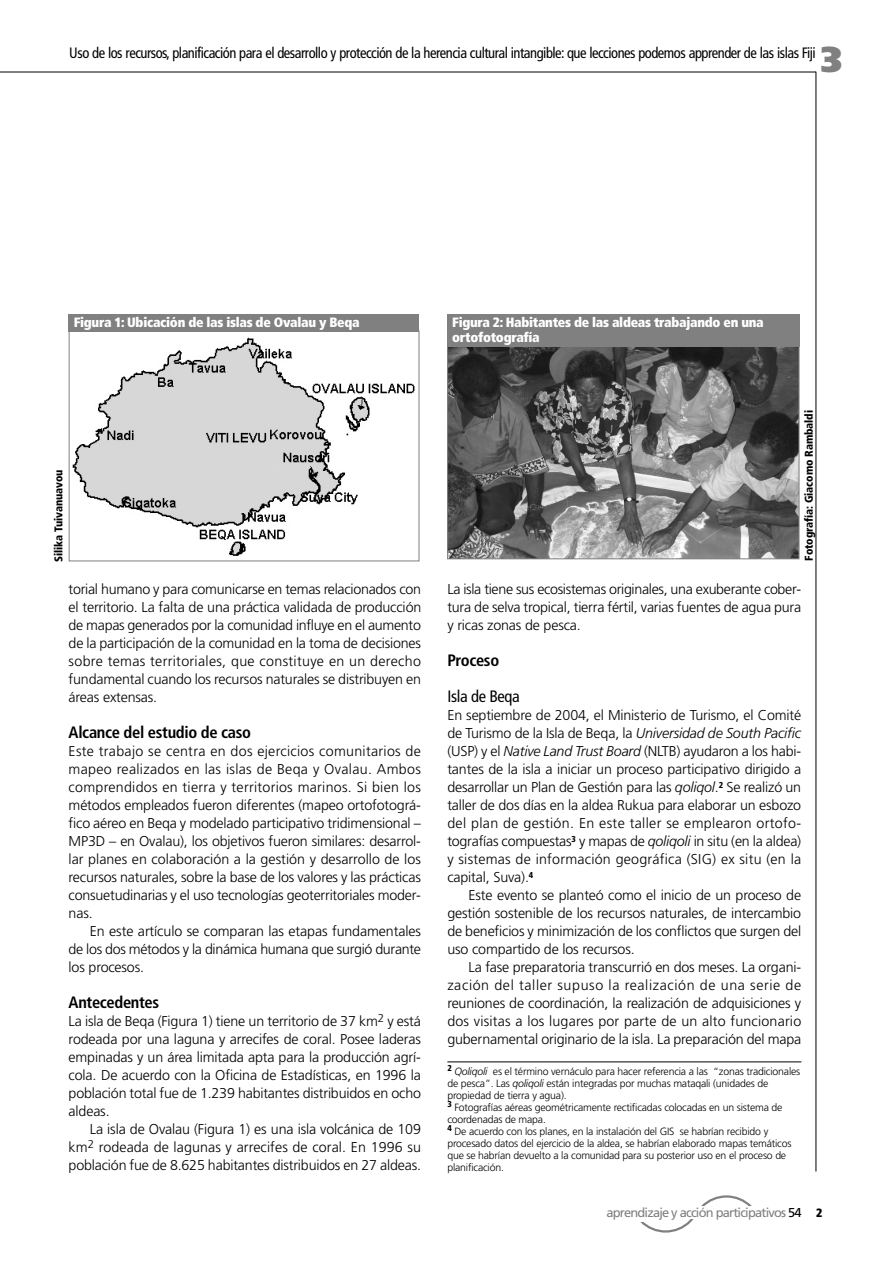
<style>
.page{position:relative;width:893px;height:1263px;background:#fff}
.page>*{position:absolute;margin:0;border:0;box-sizing:border-box;transform-origin:0 0}
.t1{font:900 36px "Frutiger";color:#808080}
.t2{font:700 condensed 16.5px "Frutiger";letter-spacing:-.02em;color:#000}
.t3{font:condensed 16.5px "Frutiger";letter-spacing:-.02em;color:#000}
.t4{font:condensed 15px "Frutiger";letter-spacing:-.035em;color:#000}
.t5{font:300 14.25px/18px "Frutiger";letter-spacing:-.01em;color:#000;text-align:justify}
.t6{font:900 condensed 13.5px/15px "Frutiger";letter-spacing:-.02em;color:#fff}
.t7{font:12.9px "Frutiger";letter-spacing:-.06em;color:#808080}
.t8{font:900 condensed 11.25px "Frutiger";letter-spacing:-.005em;color:#000}
.t9{font:300 10.5px/12px "Frutiger";letter-spacing:-.015em;color:#000}
.s1{font-style:italic}
.s2{color:#000}
.s3{font-weight:900;font-stretch:condensed;font-size:12px;color:#000}
</style>
<div class="page">
<hr style="left:816px;top:72px;width:1px;height:1099px;background:#000">
<hr style="left:0;top:72px;width:816px;height:1px;background:#000">
<svg style="left:640px;top:1195px;width:112px;height:38px"></svg>
<div style="left:749px;top:1206px;width:10px;height:5px;background:#fff"></div>
<div style="left:695px;top:1206px;width:10px;height:7px;background:#fff"></div>
<hr style="left:687px;top:1215px;width:10px;height:4px;background:#fff">
<div style="left:635px;top:1215px;width:11px;height:6px;background:#fff"></div>
<img style="left:72px;top:337px;width:343px;height:219px">
<div style="left:69px;top:330px;width:350px;height:231px;border:1px solid #808080"></div>
<div style="left:69px;top:314px;width:350px;height:17px;background:#808080"></div>
<img style="left:449px;top:347px;width:348px;height:210px">
<div style="left:447px;top:314px;width:352px;height:33px;background:#808080"></div>
<hr style="left:447px;top:1061px;width:354px;height:1px;background:#000">
<p class="t4" style="left:69px;top:47px;width:748px">Uso de los recursos, planificación para el desarrollo y protección de la herencia cultural intangible: que lecciones podemos apprender de las islas Fiji</p>
<h1 class="t1" style="left:821px;top:45px;width:23px">3</h1>
<p class="t6" style="left:74px;top:316px;width:287px">Figura 1: Ubicación de las islas de Ovalau y Beqa</p>
<p class="t6" style="left:452px;top:316px;width:313px">Figura 2: Habitantes de las aldeas trabajando en una ortofotografía</p>
<p class="t8" style="left:54px;top:562px;width:94px;rotate:-90deg">Silika Tuivanuavou</p>
<p class="t8" style="left:804px;top:561px;width:152px;rotate:-90deg">Fotografía: Giacomo Rambaldi</p>
<p class="t5" style="left:69px;top:581px;width:354px">torial humano y para comunicarse en temas relacionados con el territorio. La falta de una práctica validada de producción de mapas generados por la comunidad influye en el aumento de la participación de la comunidad en la toma de decisiones sobre temas territoriales, que constituye en un derecho fundamental cuando los recursos naturales se distribuyen en áreas extensas.</p>
<p class="t2" style="left:69px;top:726px;width:184px">Alcance del estudio de caso</p>
<p class="t5" style="left:69px;top:743px;width:354px">Este trabajo se centra en dos ejercicios comunitarios de mapeo realizados en las islas de Beqa y Ovalau. Ambos comprendidos en tierra y territorios marinos. Si bien los métodos empleados fueron diferentes (mapeo ortofotográ&shy;fico aéreo en Beqa y modelado participativo tridimensional – MP3D – en Ovalau), los objetivos fueron similares: desarrol&shy;lar planes en colaboración a la gestión y desarrollo de los recursos naturales, sobre la base de los valores y las prácticas consuetudinarias y el uso tecnologías geoterritoriales moder&shy;nas.</p>
<p class="t5" style="left:69px;top:923px;width:354px;text-indent:21px">En este artículo se comparan las etapas fundamentales de los dos métodos y la dinámica humana que surgió durante los procesos.</p>
<p class="t2" style="left:69px;top:996px;width:92px">Antecedentes</p>
<p class="t5" style="left:69px;top:1013px;width:354px">La isla de Beqa (Figura 1) tiene un territorio de 37 km<sup>2</sup> y está rodeada por una laguna y arrecifes de coral. Posee laderas empinadas y un área limitada apta para la producción agrí&shy;cola. De acuerdo con la Oficina de Estadísticas, en 1996 la población total fue de 1.239 habitantes distribuidos en ocho aldeas.</p>
<p class="t5" style="left:69px;top:1121px;width:354px;text-indent:21px">La isla de Ovalau (Figura 1) es una isla volcánica de 109 km<sup>2</sup> rodeada de lagunas y arrecifes de coral. En 1996 su población fue de 8.625 habitantes distribuidos en 27 aldeas.</p>
<p class="t5" style="left:447px;top:581px;width:355px">La isla tiene sus ecosistemas originales, una exuberante cober&shy;tura de selva tropical, tierra fértil, varias fuentes de agua pura y ricas zonas de pesca.</p>
<p class="t2" style="left:447px;top:654px;width:53px">Proceso</p>
<p class="t3" style="left:447px;top:690px;width:74px">Isla de Beqa</p>
<p class="t5" style="left:447px;top:707px;width:355px">En septiembre de 2004, el Ministerio de Turismo, el Comité de Turismo de la Isla de Beqa, la <span class="s1">Universidad de South Pacific </span>(USP) y el <span class="s1">Native Land Trust Board</span> (NLTB) ayudaron a los habi&shy;tantes de la isla a iniciar un proceso participativo dirigido a desarrollar un Plan de Gestión para las <span class="s1">qoliqol</span>.<sup>2</sup> Se realizó un taller de dos días en la aldea Rukua para elaborar un esbozo del plan de gestión. En este taller se emplearon ortofo&shy;tografías compuestas<sup>3</sup> y mapas de <span class="s1">qoliqoli</span> in situ (en la aldea) y sistemas de información geográfica (SIG) ex situ (en la capital, Suva).<sup>4</sup></p>
<p class="t5" style="left:447px;top:887px;width:355px;text-indent:21px">Este evento se planteó como el inicio de un proceso de gestión sostenible de los recursos naturales, de intercambio de beneficios y minimización de los conflictos que surgen del uso compartido de los recursos.</p>
<p class="t5" style="left:447px;top:959px;width:355px;text-indent:21px">La fase preparatoria transcurrió en dos meses. La organi&shy;zación del taller supuso la realización de una serie de reuniones de coordinación, la realización de adquisiciones y dos visitas a los lugares por parte de un alto funcionario gubernamental originario de la isla. La preparación del mapa</p>
<p class="t9" style="left:447px;top:1066px;width:354px"><sup>2</sup> <span class="s1">Qoliqoli</span> es el término vernáculo para hacer referencia a las “zonas tradicionales de pesca”. Las <span class="s1">qoliqoli</span> están integradas por muchas mataqali (unidades de propiedad de tierra y agua).<br><sup>3</sup> Fotografías aéreas geométricamente rectificadas colocadas en un sistema de coordenadas de mapa.<br><sup>4</sup> De acuerdo con los planes, en la instalación del GIS se habrían recibido y procesado datos del ejercicio de la aldea, se habrían elaborado mapas temáticos que se habrían devuelto a la comunidad para su posterior uso en el proceso de planificación.</p>
<p class="t7" style="left:606px;top:1207px;width:217px">aprendizaje y acción participativos <span class="s2">54</span> <span class="s3">2</span></p>
</div>
